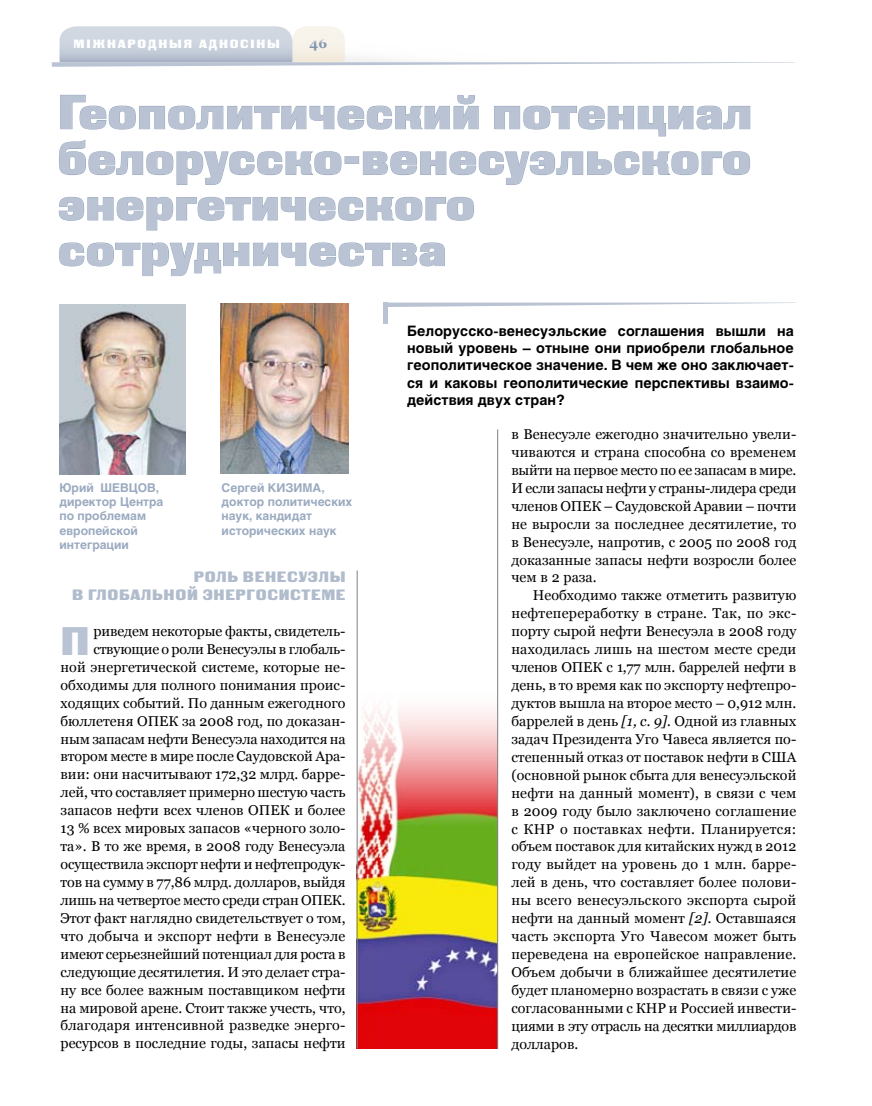
<style>
.page{position:relative;width:872px;height:1106px;background:#fff}
.page>*{position:absolute;margin:0;border:0;box-sizing:border-box;transform-origin:0 0}
.t1{font:47.7px/45.6px "Black Grotesk C";letter-spacing:.01em;color:#b9c3d3}
.t2{font:39.9px "Black Grotesk C";color:#b9c3d3}
.t3{font:15px/18px "Black Grotesk C";letter-spacing:.045em;color:#b0bbcc;text-align:right}
.t4{font:14.25px/18px "Georgia";color:#000;text-align:justify}
.t5{font:700 14.25px/17.1px "Helios";letter-spacing:.005em;color:#000;text-align:justify}
.t6{font:700 13.5px "Georgia";color:#8095af}
.t7{font:700 12px/14.4px "Helios";color:#9baac0}
.t8{font:12px "Black Grotesk C";letter-spacing:.15em;color:#fff}
.s1{font-style:italic}
</style>
<div class="page">
<svg style="left:52px;top:26px;width:743px;height:41px"></svg>
<svg style="left:387px;top:302px;width:409px;height:5px"></svg>
<svg style="left:60px;top:95px;width:419px;height:35px"></svg>
<svg style="left:494px;top:105px;width:256px;height:32px"></svg>
<svg style="left:59px;top:140px;width:283px;height:45px"></svg>
<div style="left:345px;top:157px;width:14px;height:6px;border:1px solid #9baac0"></div>
<svg style="left:363px;top:151px;width:387px;height:34px"></svg>
<svg style="left:59px;top:197px;width:415px;height:34px"></svg>
<svg style="left:59px;top:242px;width:386px;height:34px"></svg>
<hr style="left:383px;top:302px;width:4px;height:22px;background:#b9c3d3">
<img style="left:221px;top:304px;width:127px;height:169px">
<img style="left:60px;top:304px;width:126px;height:170px">
<img style="left:356px;top:690px;width:141px;height:358px">
<hr style="left:357px;top:570px;width:1px;height:478px;background:#818084">
<hr style="left:497px;top:429px;width:1px;height:619px;background:#818084">
<p class="t8" style="left:73px;top:36px;width:208px">міжнародныя адносіны</p>
<p class="t6" style="left:309px;top:35px;width:19px">46</p>
<h1 class="t1" style="left:58px;top:89px;width:695px">Геополитический потенциал белорусско-венесуэльского энергетического сотрудничества</h1>
<p class="t7" style="left:60px;top:480px;width:105px">Юрий ШЕВЦОВ, директор Центра по проблемам европейской интеграции</p>
<p class="t3" style="left:72px;top:567px;width:275px">РОЛЬ ВЕНЕСУЭЛЫ<br>В ГЛОБАЛЬНОЙ ЭНЕРГОСИСТЕМЕ</p>
<h2 class="t2" style="left:61px;top:618px;width:31px">П</h2>
<p class="t7" style="left:222px;top:480px;width:132px">Сергей Кизима, доктор политических наук, кандидат исторических наук</p>
<p class="t4" style="left:61px;top:622px;width:286px;text-align:right">риведем некоторые факты, свидетель&shy;ствующие о роли Венесуэлы в глобаль-<br>ной энергетической системе, которые не&shy;обходимы для полного понимания проис&shy;ходящих событий. По данным ежегодного бюллетеня ОПЕК за 2008 год, по доказан&shy;ным запасам нефти Венесуэла находится на втором месте в мире после Саудовской Ара&shy;вии: они насчитывают 172,32 млрд. барре&shy;лей, что составляет примерно шестую часть запасов нефти всех членов ОПЕК и более 13 % всех мировых запасов «черного золо&shy;та». В то же время, в 2008 году Венесуэла осуществила экспорт нефти и нефтепродук&shy;тов на сумму в 77,86 млрд. долларов, выйдя лишь на четвертое место среди стран ОПЕК.<br>Этот факт наглядно свидетельствует о том, что добыча и экспорт нефти в Венесуэле имеют серьезнейший потенциал для роста в следующие десятилетия. И это делает стра&shy;ну все более важным поставщиком нефти на мировой арене. Стоит также учесть, что, благодаря интенсивной разведке энерго&shy;ресурсов в последние годы, запасы нефти</p>
<p class="t5" style="left:407px;top:322px;width:388px">Белорусско-венесуэльские соглашения вышли на новый уровень – отныне они приобрели глобальное геополитическое значение. В чем же оно заключает&shy;ся и каковы геополитические перспективы взаимо&shy;действия двух стран?</p>
<p class="t4" style="left:511px;top:425px;width:286px">в Венесуэле ежегодно значительно увели&shy;чиваются и страна способна со временем выйти на первое место по ее запасам в мире.<br>И если запасы нефти у страны-лидера среди членов ОПЕК – Саудовской Аравии – почти не выросли за последнее десятилетие, то в Венесуэле, напротив, с 2005 по 2008 год доказанные запасы нефти возросли более чем в 2 раза.</p>
<p class="t4" style="left:511px;top:586px;width:286px;text-indent:21px">Необходимо также отметить развитую нефтепереработку в стране. Так, по экс&shy;порту сырой нефти Венесуэла в 2008 году находилась лишь на шестом месте среди членов ОПЕК с 1,77 млн. баррелей нефти в день, в то время как по экспорту нефтепро&shy;дуктов вышла на второе место – 0,912 млн. баррелей в день <span class="s1">[1, c. 9].</span> Одной из главных задач Президента Уго Чавеса является по&shy;степенный отказ от поставок нефти в США (основной рынок сбыта для венесуэльской нефти на данный момент), в связи с чем в 2009 году было заключено соглашение с КНР о поставках нефти. Планируется: объем поставок для китайских нужд в 2012 году выйдет на уровень до 1 млн. барре&shy;лей в день, что составляет более полови&shy;ны всего венесуэльского экспорта сырой нефти на данный момент <span class="s1">[2].</span> Оставшаяся часть экспорта Уго Чавесом может быть переведена на европейское направление.<br>Объем добычи в ближайшее десятилетие будет планомерно возрастать в связи с уже согласованными с КНР и Россией инвести&shy;циями в эту отрасль на десятки миллиардов долларов.</p>
</div>
